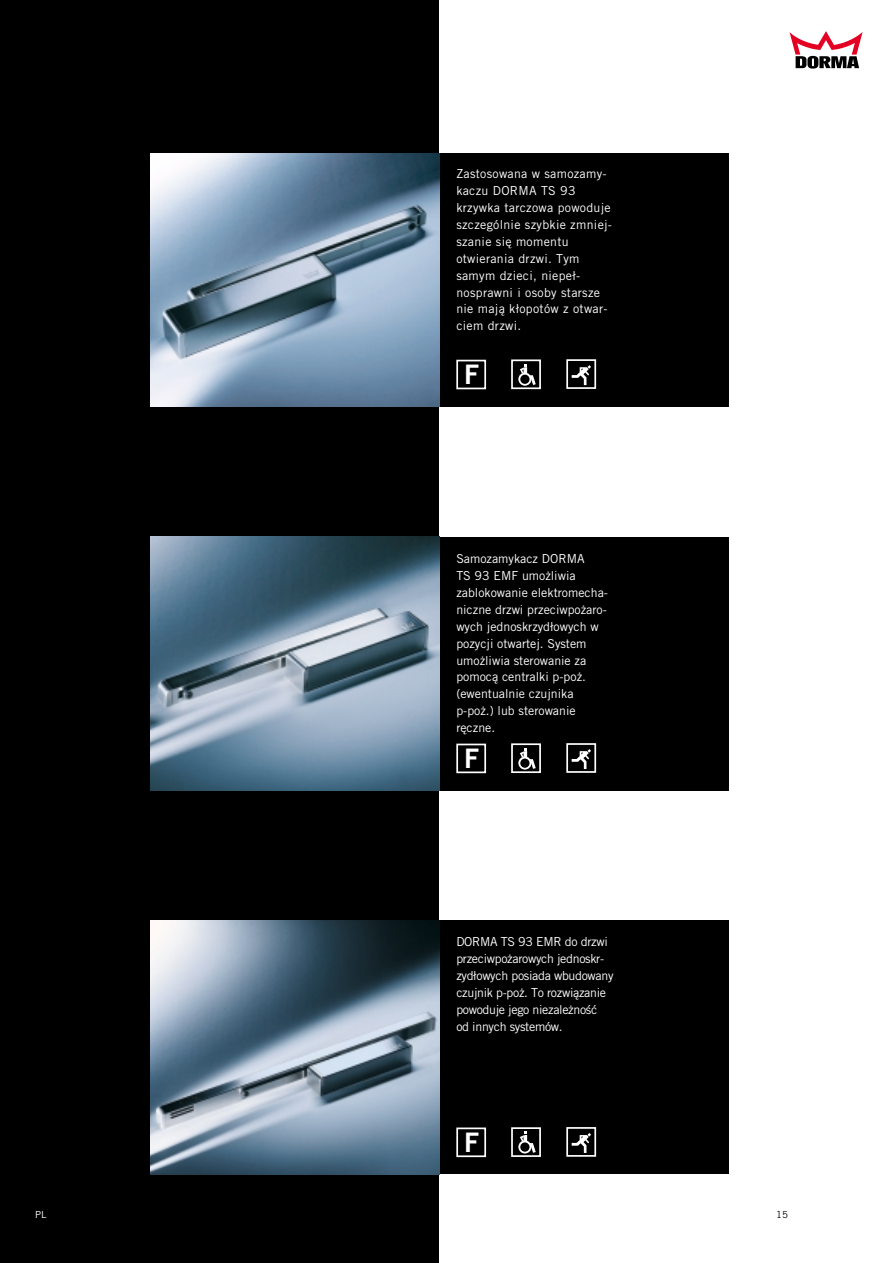
<style>
.page{position:relative;width:893px;height:1263px;background:#fff}
.page>*{position:absolute;margin:0;border:0;box-sizing:border-box;transform-origin:0 0}
.t1{font:26.85px "Trade Gothic Bold Two";color:#fff}
.t2{font:12.3px/16.8px "Trade Polnisch";color:#fff}
.t3{font:12.3px/16.8px "Trade Polnisch";letter-spacing:.025em;color:#fff}
.t4{font:12.3px/16.8px "Trade Polnisch";letter-spacing:-.025em;color:#fff}
.t5{font:9.75px "Trade Polnisch";color:#fff}
.t6{font:9.75px "Trade Polnisch";color:#000}
</style>
<div class="page">
<div style="left:0;top:0;width:439px;height:1263px;background:#000"></div>
<svg style="left:789px;top:31px;width:73px;height:38px"></svg>
<div style="left:439px;top:153px;width:289px;height:253px;background:#000"></div>
<img style="left:150px;top:153px;width:289px;height:253px">
<div style="left:439px;top:537px;width:289px;height:253px;background:#000"></div>
<img style="left:150px;top:537px;width:289px;height:253px">
<div style="left:439px;top:921px;width:289px;height:253px;background:#000"></div>
<img style="left:150px;top:921px;width:289px;height:253px">
<svg style="left:456px;top:359px;width:31px;height:31px"></svg>
<svg style="left:511px;top:359px;width:30px;height:31px"></svg>
<svg style="left:566px;top:359px;width:31px;height:30px"></svg>
<svg style="left:456px;top:743px;width:31px;height:31px"></svg>
<svg style="left:511px;top:743px;width:30px;height:30px"></svg>
<svg style="left:566px;top:743px;width:31px;height:30px"></svg>
<svg style="left:456px;top:1127px;width:31px;height:31px"></svg>
<svg style="left:511px;top:1127px;width:30px;height:30px"></svg>
<svg style="left:566px;top:1127px;width:31px;height:30px"></svg>
<p class="t3" style="left:456px;top:167px;width:157px">Zastosowana w samozamy&shy;kaczu DORMA TS 93 krzywka tarczowa powoduje szczególnie szybkie zmniej&shy;szanie si™ momentu otwierania drzwi. Tym samym dzieci, niepe¬- nosprawni i osoby starsze nie majå k¬opotów z otwar&shy;ciem drzwi.</p>
<h1 class="t1" style="left:464px;top:365px;width:16px">F</h1>
<p class="t2" style="left:456px;top:552px;width:153px">Samozamykacz DORMA<br>TS 93 EMF umo∫liwia zablokowanie elektromecha&shy;niczne drzwi przeciwpo∫aro&shy;wych jednoskrzyd¬owych w pozycji otwartej. System umo∫liwia sterowanie za pomocå centralki p-po∫. (ewentualnie czujnika p-po∫.) lub sterowanie r™czne.</p>
<h1 class="t1" style="left:464px;top:749px;width:16px">F</h1>
<p class="t4" style="left:456px;top:935px;width:159px">DORMA TS 93 EMR do drzwi przeciwpo∫arowych jednoskr&shy;zyd¬owych posiada wbudowany czujnik p-po∫. To rozwiåzanie powoduje jego niezale∫no‚ç<br>od innych systemów.</p>
<h1 class="t1" style="left:464px;top:1133px;width:16px">F</h1>
<p class="t5" style="left:35px;top:1211px;width:13px">PL</p>
<p class="t6" style="left:776px;top:1211px;width:13px">15</p>
</div>
